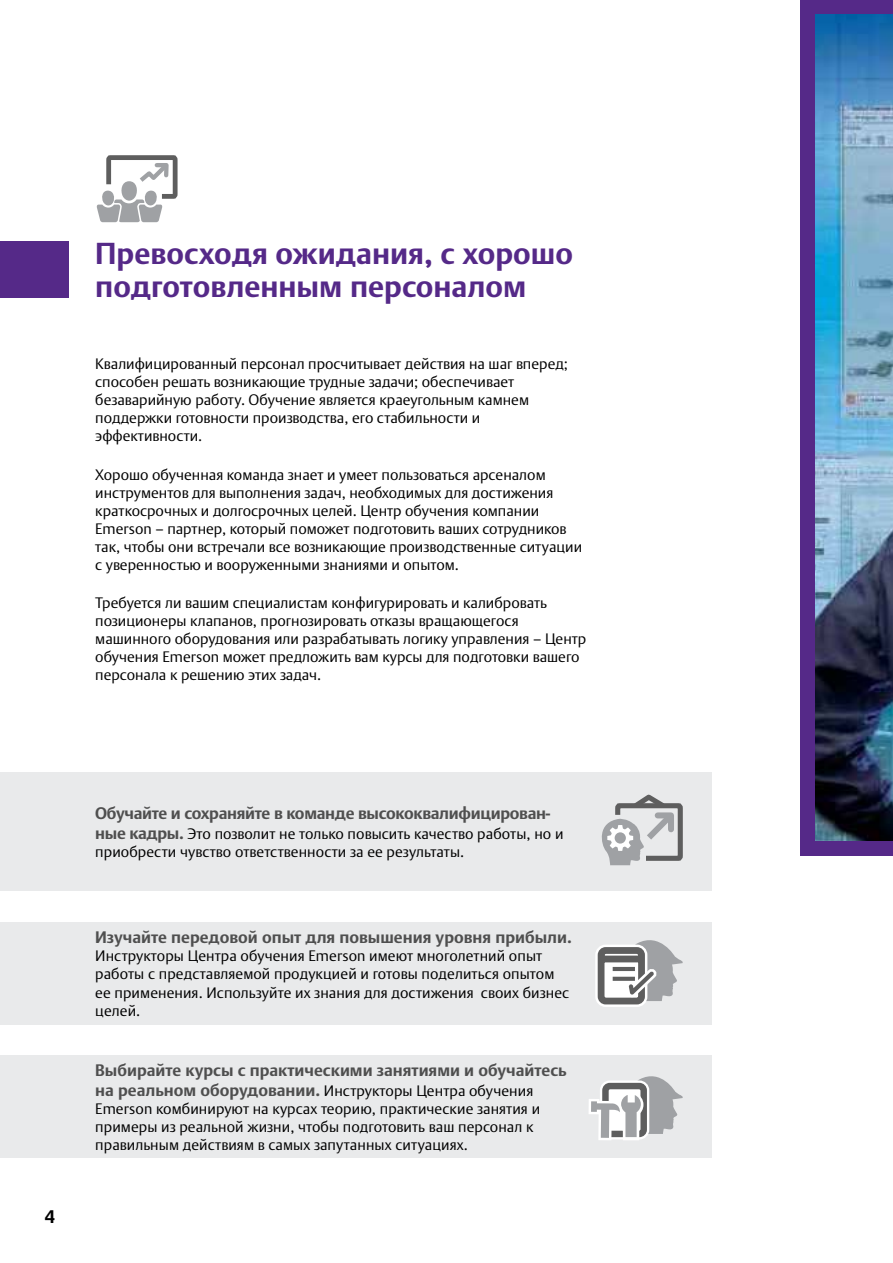
<style>
.page{position:relative;width:893px;height:1263px;background:#fff}
.page>*{position:absolute;margin:0;border:0;box-sizing:border-box;transform-origin:0 0}
.t1{font:700 30px/33px "DTL Argo CT";color:#552988}
.t2{font:700 18px "DTL Argo CT";color:#000}
.t3{font:700 16.5px "DTL Argo CT";color:#4f4f4f}
.t4{font:700 16.5px "DTL Argo CT";letter-spacing:-.02em;color:#4f4f4f}
.t5{font:300 15px/18px "DTL Argo CT";color:#000}
.s1{font-weight:700;font-size:16.5px;color:#4f4f4f}
</style>
<div class="page">
<div style="left:0;top:1055px;width:712px;height:103px;background:#e9eaeb"></div>
<div style="left:0;top:922px;width:712px;height:102px;background:#e9eaeb"></div>
<div style="left:0;top:772px;width:712px;height:119px;background:#e9eaeb"></div>
<svg style="left:96px;top:155px;width:82px;height:68px"></svg>
<div style="left:0;top:241px;width:68px;height:56px;background:#552988"></div>
<svg style="left:601px;top:794px;width:82px;height:71px"></svg>
<svg style="left:595px;top:940px;width:88px;height:67px"></svg>
<div style="left:589px;top:1099px;width:10px;height:15px;border:5px solid #fff"></div>
<svg style="left:590px;top:1076px;width:93px;height:64px"></svg>
<div style="left:591px;top:1101px;width:6px;height:11px;background:#9fa1a4"></div>
<div style="left:800px;top:0;width:93px;height:855px;background:#552988"></div>
<img style="left:815px;top:15px;width:78px;height:825px">
<h1 class="t1" style="left:95px;top:237px;width:479px">Превосходя ожидания, с хорошо подготовленным персоналом</h1>
<p class="t5" style="left:95px;top:355px;width:474px">Квалифицированный персонал просчитывает действия на шаг вперед; способен решать возникающие трудные задачи; обеспечивает безаварийную работу. Обучение является краеугольным камнем поддержки готовности производства, его стабильности и эффективности.</p>
<p class="t5" style="left:95px;top:465px;width:488px">Хорошо обученная команда знает и умеет пользоваться арсеналом инструментов для выполнения задач, необходимых для достижения краткосрочных и долгосрочных целей. Центр обучения компании Emerson – партнер, который поможет подготовить ваших сотрудников так, чтобы они встречали все возникающие производственные ситуации с уверенностью и вооруженными знаниями и опытом.</p>
<p class="t5" style="left:95px;top:593px;width:493px">Требуется ли вашим специалистам конфигурировать и калибровать позиционеры клапанов, прогнозировать отказы вращающегося машинного оборудования или разрабатывать логику управления – Центр обучения Emerson может предложить вам курсы для подготовки вашего персонала к решению этих задач.</p>
<p class="t2" style="left:45px;top:1206px;width:12px">4</p>
<p class="t4" style="left:95px;top:803px;width:456px">Обучайте и сохраняйте в команде высококвалифицирован-</p>
<p class="t5" style="left:95px;top:824px;width:470px"><span class="s1">ные кадры.</span> Это позволит не только повысить качество работы, но и приобрести чувство ответственности за ее результаты.</p>
<p class="t3" style="left:95px;top:928px;width:478px">Изучайте передовой опыт для повышения уровня прибыли.</p>
<p class="t5" style="left:95px;top:947px;width:475px">Инструкторы Центра обучения Emerson имеют многолетний опыт работы с представляемой продукцией и готовы поделиться опытом ее применения. Используйте их знания для достижения своих бизнес целей.</p>
<p class="t3" style="left:95px;top:1061px;width:473px">Выбирайте курсы с практическими занятиями и обучайтесь</p>
<p class="t5" style="left:95px;top:1082px;width:446px"><span class="s1">на реальном оборудовании.</span> Инструкторы Центра обучения Emerson комбинируют на курсах теорию, практические занятия и примеры из реальной жизни, чтобы подготовить ваш персонал к правильным действиям в самых запутанных ситуациях.</p>
</div>
